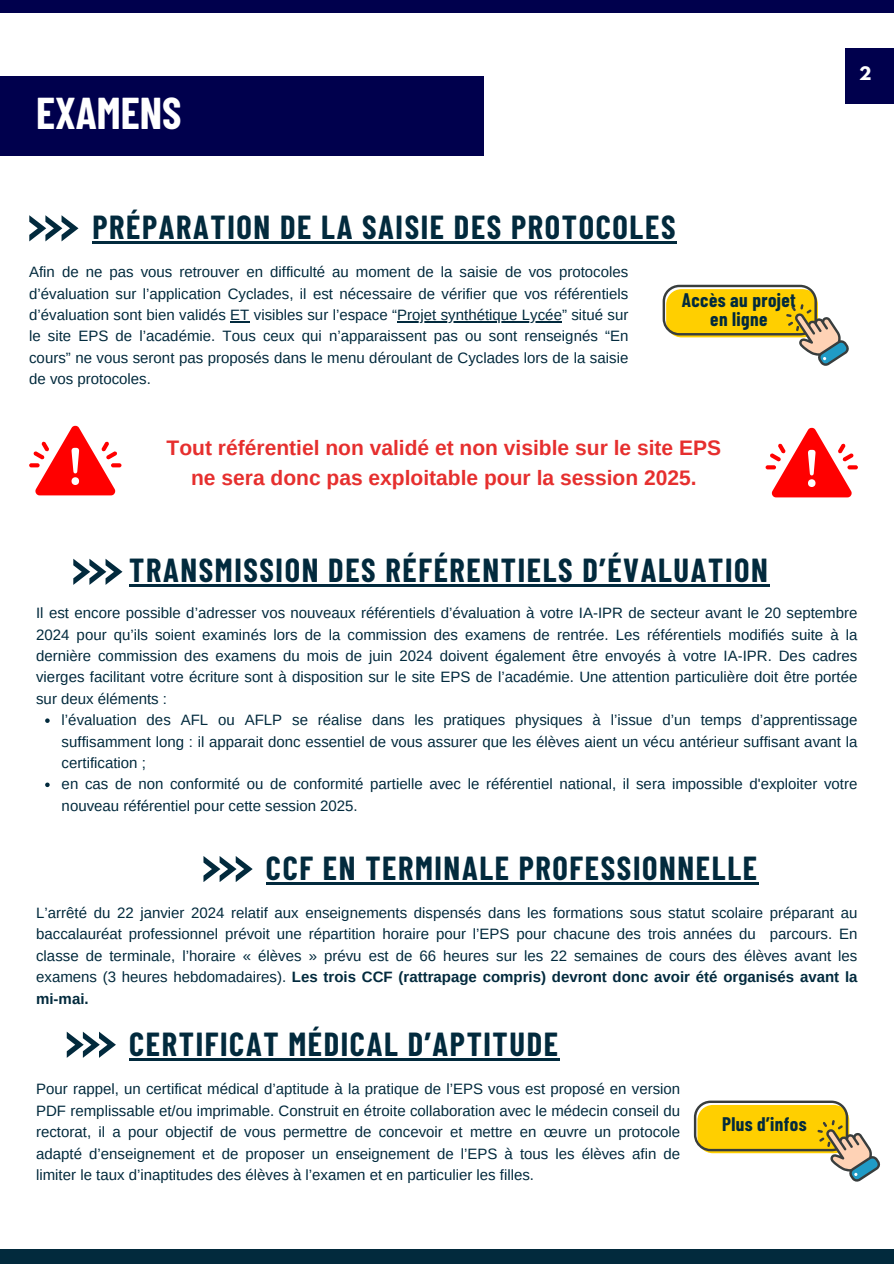
<style>
.page{position:relative;width:894px;height:1264px;background:#fff}
.page>*{position:absolute;margin:0;border:0;box-sizing:border-box;transform-origin:0 0}
.t1{font:700 43.5px "Barlow Condensed";color:#fff}
.t2{font:700 32.55px "Barlow Condensed";letter-spacing:.05em;color:#022a3d}
.t3{font:700 21px/30.3px "Arimo";color:#e62f2e;text-align:center}
.t4{font:700 19.2px/19.2px "Barlow Condensed";letter-spacing:.02em;color:#022a3d;text-align:center}
.t5{font:700 16.5px "League Spartan";color:#fff}
.t6{font:15px/21.3px "Arimo";color:#022a3d;text-align:justify}
.s1{font-weight:700}
</style>
<div class="page">
<svg style="left:29px;top:215px;width:49px;height:26px"></svg>
<div style="left:0;top:0;width:893px;height:12px;background:#00004d"></div>
<div style="left:0;top:1249px;width:893px;height:14px;background:#022a3d"></div>
<div style="left:845px;top:48px;width:48px;height:55px;background:#00004d"></div>
<svg style="left:662px;top:285px;width:186px;height:81px"></svg>
<svg style="left:73px;top:558px;width:49px;height:26px"></svg>
<svg style="left:203px;top:856px;width:49px;height:25px"></svg>
<div style="left:0;top:76px;width:483px;height:79px;background:#00004d"></div>
<svg style="left:67px;top:1031px;width:49px;height:26px"></svg>
<svg style="left:693px;top:1100px;width:187px;height:81px"></svg>
<svg style="left:111px;top:463px;width:10px;height:4px"></svg>
<svg style="left:29px;top:463px;width:11px;height:4px"></svg>
<svg style="left:33px;top:426px;width:84px;height:69px"></svg>
<svg style="left:230px;top:321px;width:19px;height:1px"></svg>
<hr style="left:397px;top:321px;width:165px;height:1px;background:#022a3d">
<hr style="left:92px;top:242px;width:585px;height:2px;background:#022a3d">
<hr style="left:129px;top:584px;width:640px;height:2px;background:#022a3d">
<svg style="left:45px;top:718px;width:5px;height:5px"></svg>
<svg style="left:45px;top:782px;width:5px;height:5px"></svg>
<hr style="left:266px;top:882px;width:492px;height:2px;background:#022a3d">
<hr style="left:129px;top:1058px;width:430px;height:2px;background:#022a3d">
<svg style="left:847px;top:465px;width:10px;height:4px"></svg>
<svg style="left:765px;top:465px;width:10px;height:4px"></svg>
<svg style="left:769px;top:428px;width:84px;height:69px"></svg>
<h2 class="t1" style="left:36px;top:85px;width:147px">EXAMENS</h2>
<p class="t2" style="left:92px;top:207px;width:584px">PRÉPARATION DE LA SAISIE DES PROTOCOLES</p>
<p class="t6" style="left:29px;top:261px;width:600px">Afin de ne pas vous retrouver en difficulté au moment de la saisie de vos protocoles d’évaluation sur l’application Cyclades, il est nécessaire de vérifier que vos référentiels d’évaluation sont bien validés ET visibles sur l’espace “Projet synthétique Lycée” situé sur</p>
<p class="t6" style="left:29px;top:325px;width:600px">le site EPS de l’académie. Tous ceux qui n’apparaissent pas ou sont renseignés “En cours” ne vous seront pas proposés dans le menu déroulant de Cyclades lors de la saisie de vos protocoles.</p>
<h2 class="t4" style="left:681px;top:290px;width:115px">Accès au projet en ligne</h2>
<p class="t3" style="left:167px;top:432px;width:555px">Tout référentiel non validé et non visible sur le site EPS ne sera donc pas exploitable pour la session 2025.</p>
<h1 class="t5" style="left:858px;top:65px;width:14px">2</h1>
<p class="t2" style="left:129px;top:549px;width:640px">TRANSMISSION DES RÉFÉRENTIELS D’ÉVALUATION</p>
<h3 class="t6" style="left:36px;top:602px;width:822px">Il est encore possible d’adresser vos nouveaux référentiels d’évaluation à votre IA-IPR de secteur avant le 20 septembre 2024 pour qu’ils soient examinés lors de la commission des examens de rentrée. Les référentiels modifiés suite à la dernière commission des examens du mois de juin 2024 doivent également être envoyés à votre IA-IPR. Des cadres vierges facilitant votre écriture sont à disposition sur le site EPS de l’académie. Une attention particulière doit être portée sur deux éléments :</h3>
<p class="t6" style="left:62px;top:709px;width:797px">l’évaluation des AFL ou AFLP se réalise dans les pratiques physiques à l’issue d’un temps d’apprentissage suffisamment long : il apparait donc essentiel de vous assurer que les élèves aient un vécu antérieur suffisant avant la certification ;</p>
<p class="t6" style="left:62px;top:773px;width:797px">en cas de non conformité ou de conformité partielle avec le référentiel national, il sera impossible d'exploiter votre nouveau référentiel pour cette session 2025.</p>
<p class="t2" style="left:266px;top:847px;width:492px">CCF EN TERMINALE PROFESSIONNELLE</p>
<h3 class="t6" style="left:36px;top:902px;width:822px">L’arrêté du 22 janvier 2024 relatif aux enseignements dispensés dans les formations sous statut scolaire préparant au baccalauréat professionnel prévoit une répartition horaire pour l’EPS pour chacune des trois années du parcours. En classe de terminale, l’horaire « élèves » prévu est de 66 heures sur les 22 semaines de cours des élèves avant les examens (3 heures hebdomadaires). <span class="s1">Les trois CCF (rattrapage compris) devront donc avoir été organisés avant la mi-mai.</span></h3>
<p class="t2" style="left:129px;top:1023px;width:430px">CERTIFICAT MÉDICAL D’APTITUDE</p>
<p class="t6" style="left:36px;top:1078px;width:645px">Pour rappel, un certificat médical d’aptitude à la pratique de l’EPS vous est proposé en version PDF remplissable et/ou imprimable. Construit en étroite collaboration avec le médecin conseil du rectorat, il a pour objectif de vous permettre de concevoir et mettre en œuvre un protocole adapté d’enseignement et de proposer un enseignement de l’EPS à tous les élèves afin de limiter le taux d’inaptitudes des élèves à l’examen et en particulier les filles.</p>
<p class="t4" style="left:722px;top:1113px;width:86px">Plus d’infos</p>
</div>
